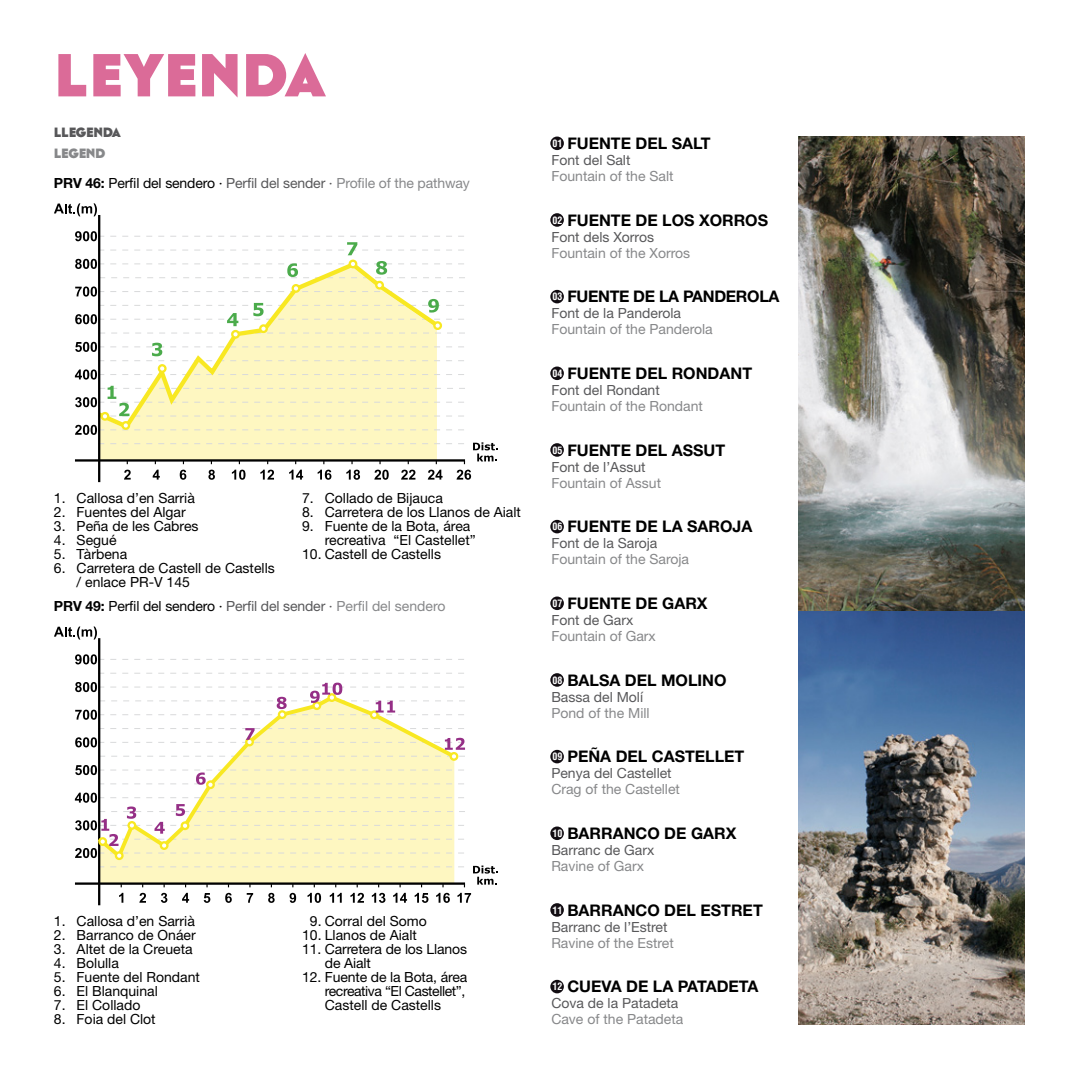
<style>
.page{position:relative;width:1078px;height:1078px;background:#fff}
.page>*{position:absolute;margin:0;border:0;box-sizing:border-box;transform-origin:0 0}
.t1{font:700 90px "Cassannet";color:#db6b98}
.t2{font:700 20px "Cassannet";letter-spacing:-.02em;color:#58585a}
.t3{font:700 20px "Cassannet";letter-spacing:-.02em;color:#87888a}
.t4{font:700 16px "Helvetica Neue LT Std";color:#000}
.t5{font:700 16px "Helvetica Neue LT Std";letter-spacing:-.02em;color:#000}
.t6{font:14px/14px "Helvetica Neue LT Std";color:#000}
.t7{font:14px "Helvetica Neue LT Std";color:#87888a}
.t8{font:14px "Helvetica Neue LT Std";color:#58585a}
.t9{font:700 condensed 10px "Helvetica";color:#fff}
.s1{font-weight:700;color:#000}
.s2{color:#000}
.s3{color:#58585a}
.s4{font-weight:700}
.s5{color:#87888a}
</style>
<div class="page">
<img style="left:798px;top:610px;width:225px;height:413px">
<div style="left:550px;top:136px;width:13px;height:14px;background:#120d12;border-radius:50%"></div>
<div style="left:550px;top:213px;width:13px;height:14px;background:#120d12;border-radius:50%"></div>
<div style="left:550px;top:290px;width:13px;height:13px;background:#120d12;border-radius:50%"></div>
<div style="left:550px;top:366px;width:13px;height:14px;background:#120d12;border-radius:50%"></div>
<div style="left:550px;top:443px;width:13px;height:13px;background:#120d12;border-radius:50%"></div>
<div style="left:550px;top:519px;width:13px;height:14px;background:#120d12;border-radius:50%"></div>
<div style="left:550px;top:596px;width:13px;height:14px;background:#120d12;border-radius:50%"></div>
<div style="left:550px;top:673px;width:13px;height:13px;background:#120d12;border-radius:50%"></div>
<div style="left:550px;top:749px;width:13px;height:14px;background:#120d12;border-radius:50%"></div>
<div style="left:550px;top:826px;width:13px;height:13px;background:#120d12;border-radius:50%"></div>
<div style="left:550px;top:902px;width:13px;height:14px;background:#120d12;border-radius:50%"></div>
<div style="left:550px;top:979px;width:13px;height:14px;background:#120d12;border-radius:50%"></div>
<div style="left:100px;top:435px;width:337px;height:7px;background:#fef7c1"></div>
<svg style="left:447px;top:332px;width:18px;height:1px"></svg>
<svg style="left:93px;top:278px;width:349px;height:107px"></svg>
<div style="left:232px;top:331px;width:7px;height:6px;background:#fff;border-radius:50%"></div>
<div style="left:231px;top:330px;width:9px;height:8px;border:2px solid #f8e822;border-radius:50%"></div>
<div style="left:260px;top:325px;width:7px;height:7px;background:#fff;border-radius:50%"></div>
<div style="left:259px;top:324px;width:9px;height:9px;border:2px solid #f8e822;border-radius:50%"></div>
<div style="left:291px;top:284px;width:9px;height:9px;border:2px solid #f8e822;border-radius:50%"></div>
<div style="left:376px;top:282px;width:7px;height:6px;background:#fff;border-radius:50%"></div>
<div style="left:375px;top:281px;width:9px;height:8px;border:2px solid #f8e822;border-radius:50%"></div>
<div style="left:434px;top:322px;width:7px;height:7px;background:#fff;border-radius:50%"></div>
<div style="left:433px;top:321px;width:9px;height:9px;border:2px solid #f8e822;border-radius:50%"></div>
<svg style="left:54px;top:203px;width:43px;height:13px"></svg>
<svg style="left:75px;top:231px;width:390px;height:47px"></svg>
<svg style="left:75px;top:286px;width:389px;height:40px"></svg>
<svg style="left:75px;top:342px;width:389px;height:37px"></svg>
<svg style="left:75px;top:385px;width:390px;height:50px"></svg>
<svg style="left:100px;top:442px;width:398px;height:37px"></svg>
<hr style="left:98px;top:215px;width:2px;height:267px;background:#000">
<hr style="left:75px;top:459px;width:390px;height:2px;background:#000">
<svg style="left:100px;top:672px;width:364px;height:1px"></svg>
<svg style="left:54px;top:626px;width:43px;height:13px"></svg>
<svg style="left:75px;top:654px;width:389px;height:10px"></svg>
<hr style="left:98px;top:638px;width:2px;height:267px;background:#000">
<hr style="left:75px;top:882px;width:390px;height:2px;background:#000">
<svg style="left:98px;top:865px;width:400px;height:37px"></svg>
<svg style="left:94px;top:719px;width:365px;height:143px"></svg>
<div style="left:115px;top:851px;width:9px;height:8px;border:2px solid #f8e822;border-radius:50%"></div>
<div style="left:207px;top:781px;width:7px;height:6px;background:#fff;border-radius:50%"></div>
<div style="left:206px;top:780px;width:9px;height:9px;border:2px solid #f8e822;border-radius:50%"></div>
<div style="left:449px;top:751px;width:9px;height:9px;border:2px solid #f8e822;border-radius:50%"></div>
<svg style="left:75px;top:792px;width:390px;height:66px"></svg>
<svg style="left:75px;top:764px;width:389px;height:20px"></svg>
<svg style="left:75px;top:681px;width:390px;height:38px"></svg>
<svg style="left:75px;top:727px;width:390px;height:22px"></svg>
<img style="left:798px;top:137px;width:225px;height:473px">
<h1 class="t1" style="left:54px;top:11px;width:273px">leyenda</h1>
<h2 class="t2" style="left:54px;top:118px;width:69px">llegenda</h2>
<h2 class="t3" style="left:54px;top:139px;width:53px">legend</h2>
<p class="t7" style="left:54px;top:174px;width:417px"><span class="s1">PRV 46:</span> <span class="s2">Perfil del sendero ·</span> <span class="s3">Perfil del sender ·</span> Profile of the pathway</p>
<p class="t6" style="left:54px;top:490px;width:142px">1. Callosa d’en Sarrià</p>
<p class="t6" style="left:54px;top:504px;width:133px">2. Fuentes del Algar</p>
<p class="t6" style="left:54px;top:518px;width:146px">3. Peña de les Cabres</p>
<p class="t6" style="left:54px;top:532px;width:64px">4. Segué</p>
<p class="t6" style="left:54px;top:546px;width:75px">5. Tàrbena</p>
<p class="t6" style="left:77px;top:560px;width:200px;text-indent:-23px">6. Carretera de Castell de Castells / enlace PR-V 145</p>
<p class="t6" style="left:302px;top:490px;width:142px">7. Collado de Bijauca</p>
<p class="t6" style="left:302px;top:504px;width:220px">8. Carretera de los Llanos de Aialt</p>
<p class="t6" style="left:325px;top:518px;width:152px;text-indent:-23px">9. Fuente de la Bota, área recreativa “El Castellet”</p>
<p class="t6" style="left:302px;top:546px;width:140px">10. Castell de Castells</p>
<p class="t6" style="left:54px;top:598px;width:393px"><span class="s4">PRV 49:</span> Perfil del sendero · <span class="s3">Perfil del sender ·</span> <span class="s5">Perfil del sendero</span></p>
<p class="t6" style="left:54px;top:913px;width:142px">1. Callosa d’en Sarrià</p>
<p class="t6" style="left:54px;top:927px;width:143px">2. Barranco de Onáer</p>
<p class="t6" style="left:54px;top:941px;width:140px">3. Altet de la Creueta</p>
<p class="t6" style="left:54px;top:955px;width:66px">4. Bolulla</p>
<p class="t6" style="left:54px;top:969px;width:147px">5. Fuente del Rondant</p>
<p class="t6" style="left:54px;top:983px;width:105px">6. El Blanquinal</p>
<p class="t6" style="left:54px;top:997px;width:88px">7. El Collado</p>
<p class="t6" style="left:54px;top:1011px;width:103px">8. Foia del Clot</p>
<p class="t6" style="left:310px;top:913px;width:118px">9. Corral del Somo</p>
<p class="t6" style="left:302px;top:927px;width:116px">10. Llanos de Aialt</p>
<p class="t6" style="left:325px;top:941px;width:144px;text-indent:-23px">11. Carretera de los Llanos de Aialt</p>
<p class="t6" style="left:325px;top:969px;width:144px;text-indent:-23px">12. Fuente de la Bota, área recreativa “El Castellet”,<br>Castell de Castells</p>
<p class="t4" style="left:567px;top:133px;width:145px">FUENTE DEL SALT</p>
<p class="t8" style="left:551px;top:152px;width:81px">Font del Salt</p>
<p class="t7" style="left:551px;top:168px;width:124px">Fountain of the Salt</p>
<p class="t9" style="left:552px;top:137px;width:11px">01</p>
<p class="t4" style="left:567px;top:210px;width:202px">FUENTE DE LOS XORROS</p>
<p class="t8" style="left:551px;top:228px;width:104px">Font dels Xorros</p>
<p class="t7" style="left:551px;top:244px;width:140px">Fountain of the Xorros</p>
<p class="t9" style="left:552px;top:214px;width:11px">02</p>
<p class="t5" style="left:567px;top:287px;width:213px">FUENTE DE LA PANDEROLA</p>
<p class="t8" style="left:551px;top:305px;width:131px">Font de la Panderola</p>
<p class="t7" style="left:551px;top:321px;width:163px">Fountain of the Panderola</p>
<p class="t9" style="left:552px;top:290px;width:11px">03</p>
<p class="t4" style="left:567px;top:363px;width:186px">FUENTE DEL RONDANT</p>
<p class="t8" style="left:551px;top:381px;width:110px">Font del Rondant</p>
<p class="t7" style="left:551px;top:397px;width:153px">Fountain of the Rondant</p>
<p class="t9" style="left:552px;top:367px;width:11px">04</p>
<p class="t4" style="left:567px;top:440px;width:159px">FUENTE DEL ASSUT</p>
<p class="t8" style="left:551px;top:458px;width:96px">Font de l’Assut</p>
<p class="t7" style="left:551px;top:474px;width:111px">Fountain of Assut</p>
<p class="t9" style="left:552px;top:443px;width:11px">05</p>
<p class="t4" style="left:567px;top:516px;width:186px">FUENTE DE LA SAROJA</p>
<p class="t8" style="left:551px;top:535px;width:108px">Font de la Saroja</p>
<p class="t7" style="left:551px;top:551px;width:139px">Fountain of the Saroja</p>
<p class="t9" style="left:552px;top:520px;width:11px">06</p>
<p class="t4" style="left:567px;top:593px;width:142px">FUENTE DE GARX</p>
<p class="t8" style="left:551px;top:611px;width:83px">Font de Garx</p>
<p class="t7" style="left:551px;top:627px;width:106px">Fountain of Garx</p>
<p class="t9" style="left:552px;top:597px;width:11px">07</p>
<p class="t4" style="left:567px;top:670px;width:161px">BALSA DEL MOLINO</p>
<p class="t8" style="left:551px;top:688px;width:93px">Bassa del Molí</p>
<p class="t7" style="left:551px;top:704px;width:100px">Pond of the Mill</p>
<p class="t9" style="left:552px;top:673px;width:11px">08</p>
<p class="t4" style="left:567px;top:746px;width:178px">PEÑA DEL CASTELLET</p>
<p class="t8" style="left:551px;top:764px;width:122px">Penya del Castellet</p>
<p class="t7" style="left:551px;top:780px;width:130px">Crag of the Castellet</p>
<p class="t9" style="left:552px;top:750px;width:11px">09</p>
<p class="t4" style="left:567px;top:823px;width:170px">BARRANCO DE GARX</p>
<p class="t8" style="left:551px;top:841px;width:104px">Barranc de Garx</p>
<p class="t7" style="left:551px;top:857px;width:94px">Ravine of Garx</p>
<p class="t9" style="left:552px;top:826px;width:11px">10</p>
<p class="t4" style="left:567px;top:899px;width:197px">BARRANCO DEL ESTRET</p>
<p class="t8" style="left:551px;top:918px;width:118px">Barranc de l’Estret</p>
<p class="t7" style="left:551px;top:934px;width:124px">Ravine of the Estret</p>
<p class="t9" style="left:552px;top:903px;width:11px">11</p>
<p class="t4" style="left:567px;top:976px;width:192px">CUEVA DE LA PATADETA</p>
<p class="t8" style="left:551px;top:994px;width:129px">Cova de la Patadeta</p>
<p class="t7" style="left:551px;top:1010px;width:133px">Cave of the Patadeta</p>
<p class="t9" style="left:552px;top:980px;width:11px">12</p>
</div>
